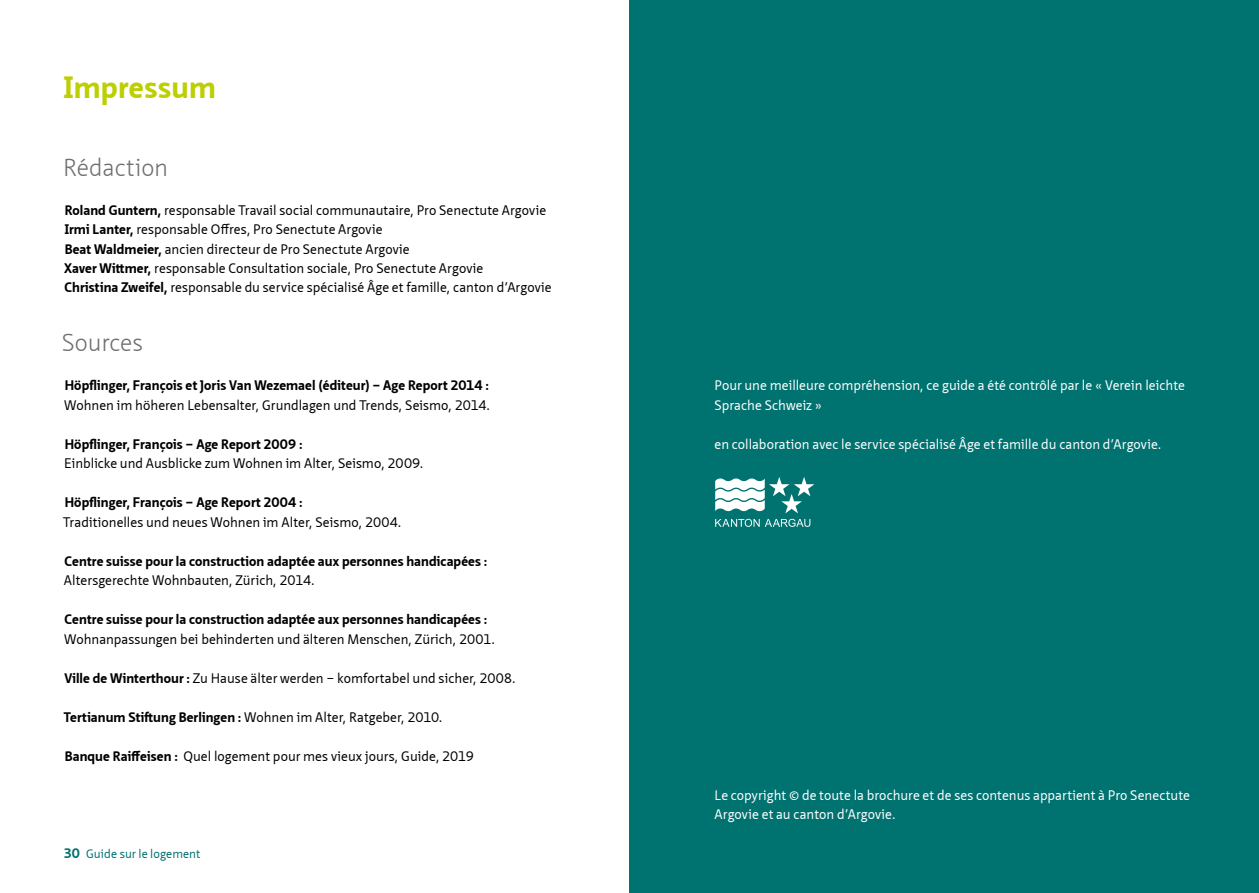
<style>
.page{position:relative;width:1259px;height:893px;background:#fff}
.page>*{position:absolute;margin:0;border:0;box-sizing:border-box;transform-origin:0 0}
.t1{font:700 30px "Neue Sans Pro";letter-spacing:.01em;color:#bccf00}
.t2{font:300 24px "Neue Sans Pro";color:#706f6f}
.t3{font:13.5px/19.5px "Neue Sans Pro";color:#000}
.t4{font:700 13.5px "Neue Sans Pro";letter-spacing:.005em;color:#000}
.t5{font:13.5px/19.5px "Neue Sans Pro";color:#fff}
.t6{font:12px "Neue Sans Pro";letter-spacing:.005em;color:#007270}
.s1{font-weight:700}
.s2{font-weight:700;font-size:13.5px}
</style>
<div class="page">
<div style="left:629px;top:0;width:630px;height:893px;background:#007270"></div>
<svg style="left:715px;top:519px;width:44px;height:8px"></svg>
<svg style="left:765px;top:519px;width:45px;height:8px"></svg>
<svg style="left:715px;top:477px;width:99px;height:36px"></svg>
<h1 class="t1" style="left:64px;top:67px;width:154px">Impressum</h1>
<h2 class="t2" style="left:63px;top:151px;width:106px">Rédaction</h2>
<p class="t3" style="left:64px;top:200px;width:489px"><span class="s1">Roland Guntern,</span> responsable Travail social communautaire, Pro Senectute Argovie <span class="s1">Irmi Lanter,</span> responsable Offres, Pro Senectute Argovie<br><span class="s1">Beat Waldmeier,</span> ancien directeur de Pro Senectute Argovie<br><span class="s1">Xaver Wittmer,</span> responsable Consultation sociale, Pro Senectute Argovie<br><span class="s1">Christina Zweifel,</span> responsable du service spécialisé Âge et famille, canton d’Argovie</p>
<h2 class="t2" style="left:62px;top:327px;width:83px">Sources</h2>
<p class="t4" style="left:65px;top:376px;width:426px">Höpflinger, François et Joris Van Wezemael (éditeur) – Age Report 2014 :</p>
<p class="t3" style="left:64px;top:395px;width:427px">Wohnen im höheren Lebensalter, Grundlagen und Trends, Seismo, 2014.</p>
<p class="t4" style="left:65px;top:435px;width:239px">Höpflinger, François – Age Report 2009 :</p>
<p class="t3" style="left:64px;top:453px;width:360px">Einblicke und Ausblicke zum Wohnen im Alter, Seismo, 2009.</p>
<p class="t4" style="left:65px;top:493px;width:239px">Höpflinger, François – Age Report 2004 :</p>
<p class="t3" style="left:63px;top:512px;width:340px">Traditionelles und neues Wohnen im Alter, Seismo, 2004.</p>
<p class="t4" style="left:65px;top:552px;width:424px">Centre suisse pour la construction adaptée aux personnes handicapées :</p>
<p class="t3" style="left:64px;top:570px;width:252px">Altersgerechte Wohnbauten, Zürich, 2014.</p>
<p class="t4" style="left:65px;top:610px;width:424px">Centre suisse pour la construction adaptée aux personnes handicapées :</p>
<p class="t3" style="left:64px;top:629px;width:432px">Wohnanpassungen bei behinderten und älteren Menschen, Zürich, 2001.</p>
<p class="t3" style="left:64px;top:668px;width:453px"><span class="s1">Ville de Winterthour :</span> Zu Hause älter werden – komfortabel und sicher, 2008.</p>
<p class="t3" style="left:64px;top:707px;width:380px"><span class="s1">Tertianum Stiftung Berlingen :</span> Wohnen im Alter, Ratgeber, 2010.</p>
<p class="t3" style="left:65px;top:746px;width:411px"><span class="s1">Banque Raiffeisen :</span> Quel logement pour mes vieux jours, Guide, 2019</p>
<p class="t6" style="left:64px;top:846px;width:138px"><span class="s2">30</span> Guide sur le logement</p>
<p class="t5" style="left:714px;top:375px;width:472px">Pour une meilleure compréhension, ce guide a été contrôlé par le « Verein leichte<br>Sprache Schweiz »</p>
<p class="t5" style="left:714px;top:434px;width:448px">en collaboration avec le service spécialisé Âge et famille du canton d’Argovie.</p>
<p class="t5" style="left:714px;top:785px;width:477px">Le copyright © de toute la brochure et de ses contenus appartient à Pro Senectute<br>Argovie et au canton d’Argovie.</p>
</div>
